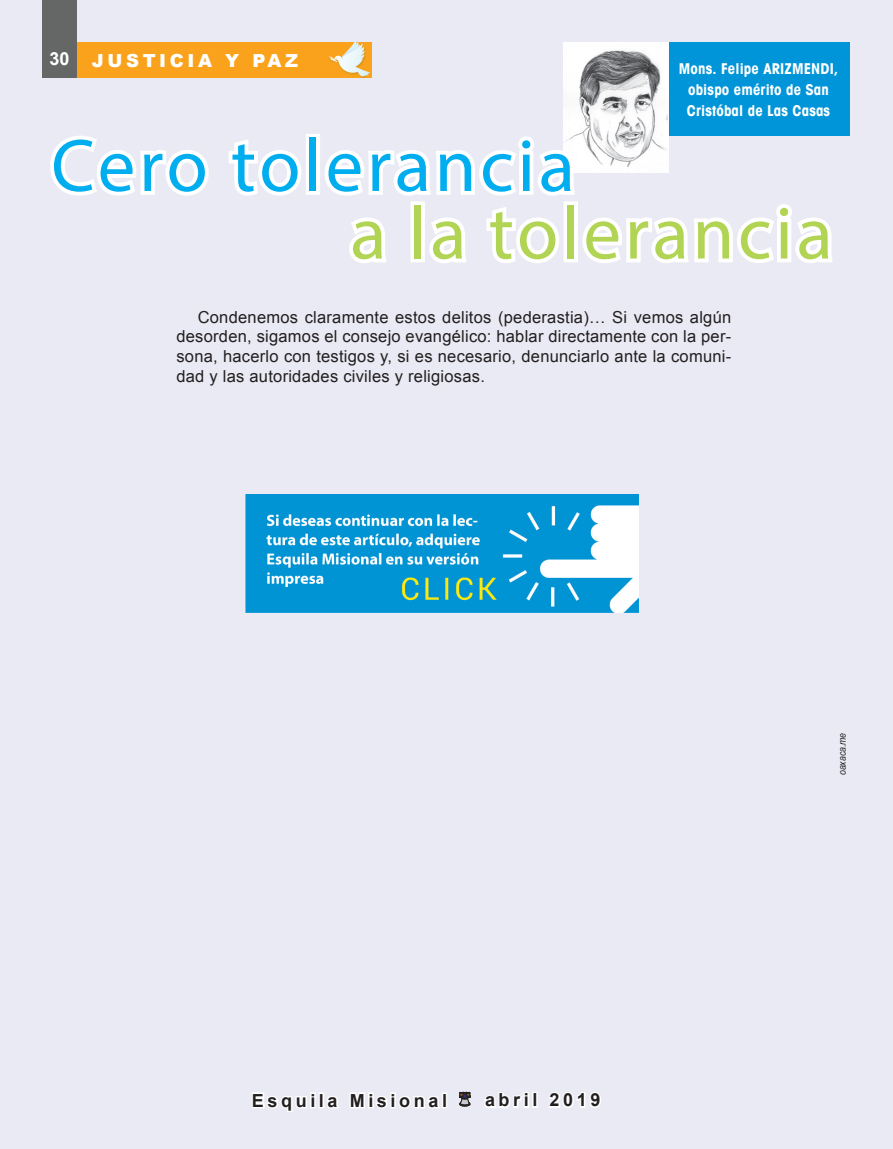
<style>
.page{position:relative;width:893px;height:1149px;background:#fff}
.page>*{position:absolute;margin:0;border:0;box-sizing:border-box;transform-origin:0 0}
.Intenciones_del_mes{font:75px "Myriad Pro";letter-spacing:.05em;color:#00aeef}
.Intenciones_del_mes-2{font:75px "Myriad Pro";letter-spacing:.05em;color:#b2d454}
.Footer_Master_page{font:700 18px "Arial";letter-spacing:.2em;color:#231f20}
.Section_heading_head{font:900 18px "Arial";letter-spacing:.2em;color:#fff}
.t1{font:700 18px "Arial";color:#fff}
.Intenciones_del_mes-3{font:16.5px/19.8px "Arial";letter-spacing:.015em;color:#231f20;text-align:justify}
.t2{font:700 condensed 15px "Avant Garde LT";letter-spacing:.01em;color:#fff}
.t3{font:italic 10.5px "Arial Narrow";color:#231f20}
</style>
<div class="page">
<div style="left:0;top:0;width:893px;height:1148px;background:#eaeaf4"></div>
<div style="left:77px;top:43px;width:294px;height:35px;background:#faa21c"></div>
<img style="left:328px;top:42px;width:44px;height:36px">
<svg style="left:329px;top:40px;width:41px;height:37px"></svg>
<div style="left:42px;top:0;width:35px;height:78px;background:#656666"></div>
<div style="left:659px;top:43px;width:191px;height:93px;background:#0095d9"></div>
<img style="left:564px;top:43px;width:104px;height:89px">
<svg style="left:252px;top:1092px;width:64px;height:20px"></svg>
<div style="left:310px;top:1095px;width:6px;height:12px;border:3px solid #fff"></div>
<div style="left:319px;top:1092px;width:5px;height:15px;border:3px solid #fff"></div>
<svg style="left:327px;top:1096px;width:12px;height:13px"></svg>
<svg style="left:350px;top:1092px;width:93px;height:17px"></svg>
<div style="left:442px;top:1092px;width:5px;height:15px;border:3px solid #fff"></div>
<svg style="left:484px;top:1092px;width:45px;height:16px"></svg>
<div style="left:524px;top:1095px;width:5px;height:12px;border:3px solid #fff"></div>
<div style="left:532px;top:1091px;width:6px;height:16px;border:3px solid #fff"></div>
<svg style="left:548px;top:1092px;width:53px;height:16px"></svg>
<svg style="left:459px;top:1091px;width:12px;height:14px"></svg>
<svg style="left:50px;top:136px;width:159px;height:60px"></svg>
<svg style="left:229px;top:139px;width:72px;height:57px"></svg>
<div style="left:306px;top:134px;width:14px;height:61px;border:8px solid #fff"></div>
<svg style="left:325px;top:132px;width:507px;height:131px"></svg>
<img style="left:245px;top:494px;width:394px;height:118px">
<p class="t1" style="left:50px;top:45px;width:22px">30</p>
<p class="Section_heading_head" style="left:92px;top:47px;width:208px">JUSTICIA Y PAZ</p>
<p class="t2" style="left:679px;top:59px;width:161px">Mons. Felipe ARIZMENDI,</p>
<p class="t2" style="left:688px;top:80px;width:142px">obispo emérito de San</p>
<p class="t2" style="left:687px;top:101px;width:145px">Cristóbal de Las Casas</p>
<p class="Intenciones_del_mes" style="left:51px;top:119px;width:525px">Cero tolerancia</p>
<p class="Intenciones_del_mes-2" style="left:350px;top:187px;width:484px">a la tolerancia</p>
<p class="Intenciones_del_mes-3" style="left:176px;top:307px;width:556px;text-indent:21px">Condenemos claramente estos delitos (pederastia)… Si vemos algún desorden, sigamos el consejo evangélico: hablar directamente con la per&shy;sona, hacerlo con testigos y, si es necesario, denunciarlo ante la comuni&shy;dad y las autoridades civiles y religiosas.</p>
<p class="Footer_Master_page" style="left:252px;top:1088px;width:197px">Esquila Misional</p>
<p class="Footer_Master_page" style="left:485px;top:1087px;width:117px">abril 2019</p>
<p class="t3" style="left:835px;top:774px;width:44px;rotate:-90deg">oaxaca.me</p>
</div>
